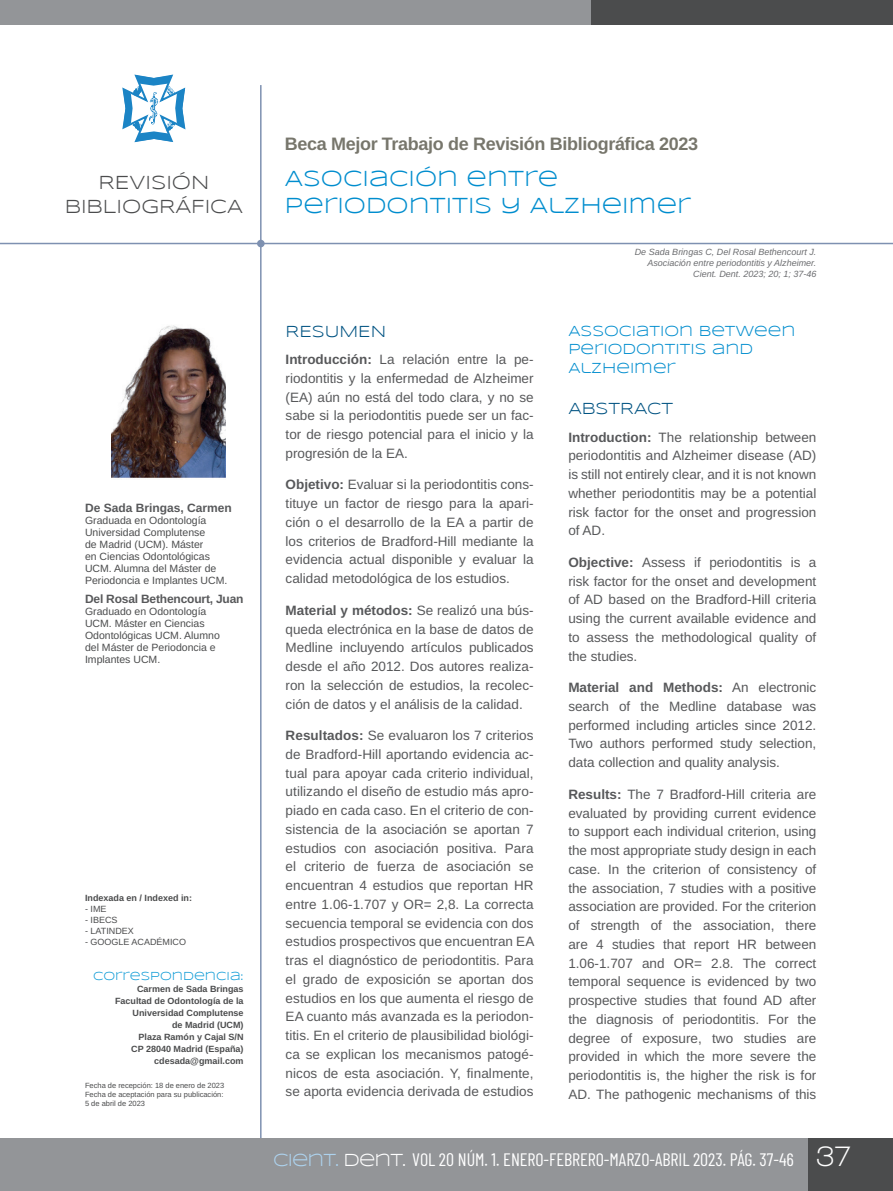
<style>
.page{position:relative;width:893px;height:1191px;background:#fff}
.page>*{position:absolute;margin:0;border:0;box-sizing:border-box;transform-origin:0 0}
.t1{font:22.5px/27px "Syncopate";color:#008dce}
.t2{font:19.5px/23.4px "Syncopate";color:#4b4c4d;text-align:center}
.t3{font:18px "Barlow Condensed";color:#fff}
.t4{font:700 18px "Arimo";letter-spacing:-.02em;color:#77766c}
.t5{font:16.5px "Syncopate";color:#015382}
.t6{font:15px/18.8px "Syncopate";color:#008dce}
.t7{font:13.5px/18.8px "Arimo";color:#57585a;text-align:justify}
.t8{font:700 12px "Arimo";letter-spacing:-.015em;color:#57585a}
.t9{font:12px "Syncopate";color:#0a99d5}
.t10{font:10.5px/12px "Arimo";color:#4b4c4d}
.t11{font:700 9px/12px "Arimo";color:#4b4c4d;text-align:right}
.t12{font:italic 9px/10.8px "Arimo";color:#6c6d70;text-align:right}
.t13{font:9px "Arimo";color:#4b4c4d}
.t14{font:7.5px/9px "Arimo";color:#4b4c4d;text-align:justify}
.s1{font-weight:700}
.s2{font-family:"Syncopate";color:#add2ed}
.s3{font-family:"Syncopate"}
.s4{font-family:"Walkway";font-weight:700;font-size:30px}
</style>
<div class="page">
<hr style="left:260px;top:85px;width:2px;height:1086px;background:#7e91b1">
<div style="left:0;top:1138px;width:893px;height:53px;background:#939598"></div>
<div style="left:808px;top:1138px;width:85px;height:53px;background:#4b4c4d"></div>
<div style="left:0;top:0;width:893px;height:25px;background:#939598"></div>
<div style="left:591px;top:0;width:302px;height:25px;background:#4b4c4d"></div>
<hr style="left:0;top:243px;width:893px;height:1px;background:#7e91b1">
<div style="left:257px;top:240px;width:8px;height:7px;background:#7e91b1;border-radius:50%"></div>
<svg style="left:122px;top:74px;width:64px;height:68px"></svg>
<img style="left:111px;top:325px;width:115px;height:153px">
<h2 class="t2" style="left:65px;top:171px;width:180px">REVISIÓN<br>BIBLIOGRÁFICA</h2>
<p class="t8" style="left:85px;top:500px;width:148px">De Sada Bringas, Carmen</p>
<p class="t10" style="left:85px;top:515px;width:144px">Graduada en Odontología<br>Universidad Complutense<br>de Madrid (UCM). Máster<br>en Ciencias Odontológicas<br>UCM. Alumna del Máster de<br>Periodoncia e Implantes UCM.</p>
<p class="t8" style="left:85px;top:590px;width:160px">Del Rosal Bethencourt, Juan</p>
<p class="t10" style="left:85px;top:605px;width:136px">Graduado en Odontología<br>UCM. Máster en Ciencias<br>Odontológicas UCM. Alumno del Máster de Periodoncia e<br>Implantes UCM.</p>
<p class="t11" style="left:85px;top:892px;width:109px">Indexada en / Indexed in:</p>
<p class="t13" style="left:85px;top:902px;width:23px">- IME</p>
<p class="t13" style="left:85px;top:913px;width:34px">- IBECS</p>
<p class="t13" style="left:85px;top:924px;width:50px">- LATINDEX</p>
<p class="t13" style="left:85px;top:935px;width:103px">- GOOGLE ACADÉMICO</p>
<p class="t9" style="left:93px;top:969px;width:152px">CORRESPONDENCIA:</p>
<p class="t11" style="left:115px;top:983px;width:130px">Carmen de Sada Bringas<br>Facultad de Odontología de la<br>Universidad Complutense<br>de Madrid (UCM)<br>Plaza Ramón y Cajal S/N<br>CP 28040 Madrid (España) cdesada@gmail.com</p>
<p class="t14" style="left:85px;top:1080px;width:141px">Fecha de recepción: 18 de enero de 2023<br>Fecha de aceptación para su publicación:<br>5 de abril de 2023</p>
<h3 class="t4" style="left:285px;top:132px;width:415px">Beca Mejor Trabajo de Revisión Bibliográfica 2023</h3>
<h1 class="t1" style="left:285px;top:165px;width:407px">ASOCIACIÓN ENTRE<br>PERIODONTITIS Y ALZHEIMER</h1>
<p class="t5" style="left:286px;top:322px;width:102px">RESUMEN</p>
<p class="t7" style="left:286px;top:350px;width:250px"><span class="s1">Introducción:</span> La relación entre la pe&shy;riodontitis y la enfermedad de Alzheimer (EA) aún no está del todo clara, y no se sabe si la periodontitis puede ser un fac&shy;tor de riesgo potencial para el inicio y la progresión de la EA.</p>
<p class="t7" style="left:286px;top:475px;width:250px"><span class="s1">Objetivo:</span> Evaluar si la periodontitis cons&shy;tituye un factor de riesgo para la apari&shy;ción o el desarrollo de la EA a partir de los criterios de Bradford-Hill mediante la evidencia actual disponible y evaluar la calidad metodológica de los estudios.</p>
<p class="t7" style="left:286px;top:601px;width:250px"><span class="s1">Material y métodos:</span> Se realizó una bús&shy;queda electrónica en la base de datos de Medline incluyendo artículos publicados desde el año 2012. Dos autores realiza&shy;ron la selección de estudios, la recolec&shy;ción de datos y el análisis de la calidad.</p>
<p class="t7" style="left:286px;top:726px;width:250px"><span class="s1">Resultados:</span> Se evaluaron los 7 criterios de Bradford-Hill aportando evidencia ac&shy;tual para apoyar cada criterio individual, utilizando el diseño de estudio más apro&shy;piado en cada caso. En el criterio de con&shy;sistencia de la asociación se aportan 7 estudios con asociación positiva. Para el criterio de fuerza de asociación se encuentran 4 estudios que reportan HR entre 1.06-1.707 y OR= 2,8. La correcta secuencia temporal se evidencia con dos estudios prospectivos que encuentran EA tras el diagnóstico de periodontitis. Para el grado de exposición se aportan dos estudios en los que aumenta el riesgo de EA cuanto más avanzada es la periodon&shy;titis. En el criterio de plausibilidad biológi&shy;ca se explican los mecanismos patogé&shy;nicos de esta asociación. Y, finalmente, se aporta evidencia derivada de estudios</p>
<p class="t12" style="left:635px;top:247px;width:183px">De Sada Bringas C, Del Rosal Bethencourt J.<br>Asociación entre periodontitis y Alzheimer.<br>Cient. Dent. 2023; 20; 1; 37-46</p>
<p class="t6" style="left:568px;top:321px;width:229px">ASSOCIATION BETWEEN<br>PERIODONTITIS AND<br>ALZHEIMER</p>
<p class="t5" style="left:568px;top:399px;width:106px">ABSTRACT</p>
<p class="t7" style="left:568px;top:428px;width:250px"><span class="s1">Introduction:</span> The relationship between periodontitis and Alzheimer disease (AD) is still not entirely clear, and it is not known whether periodontitis may be a potential risk factor for the onset and progression of AD.</p>
<p class="t7" style="left:568px;top:553px;width:250px"><span class="s1">Objective:</span> Assess if periodontitis is a risk factor for the onset and development of AD based on the Bradford-Hill criteria using the current available evidence and to assess the methodological quality of the studies.</p>
<p class="t7" style="left:568px;top:678px;width:250px"><span class="s1">Material and Methods:</span> An electronic search of the Medline database was performed including articles since 2012.<br>Two authors performed study selection, data collection and quality analysis.</p>
<p class="t7" style="left:568px;top:785px;width:250px"><span class="s1">Results:</span> The 7 Bradford-Hill criteria are evaluated by providing current evidence to support each individual criterion, using the most appropriate study design in each case. In the criterion of consistency of the association, 7 studies with a positive association are provided. For the criterion of strength of the association, there are 4 studies that report HR between 1.06-1.707 and OR= 2.8. The correct temporal sequence is evidenced by two prospective studies that found AD after the diagnosis of periodontitis. For the degree of exposure, two studies are provided in which the more severe the periodontitis is, the higher the risk is for AD. The pathogenic mechanisms of this</p>
<h3 class="t3" style="left:273px;top:1146px;width:580px"><span class="s2">CIENT.</span> <span class="s3">DENT.</span> VOL 20 NÚM. 1. ENERO-FEBRERO-MARZO-ABRIL 2023. PÁG. 37-46 <span class="s4">37</span></h3>
</div>
